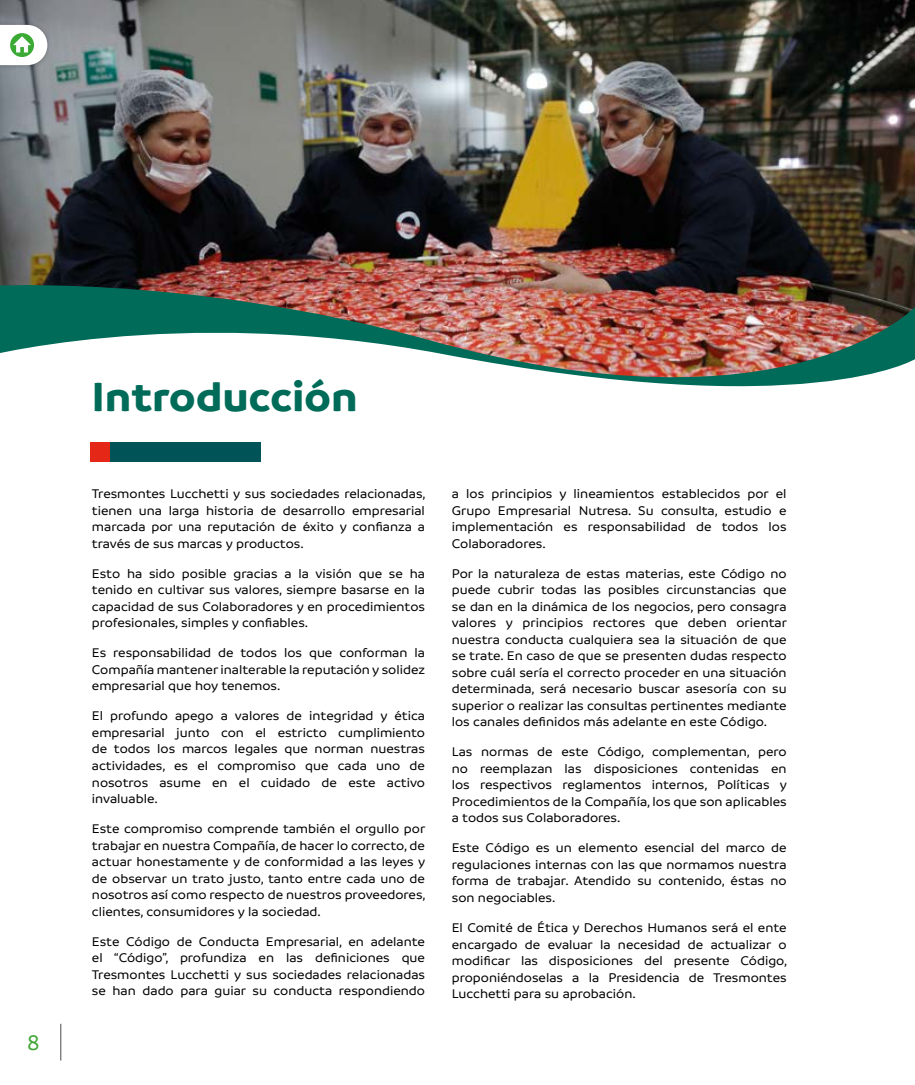
<style>
.page{position:relative;width:915px;height:1085px;background:#fff}
.page>*{position:absolute;margin:0;border:0;box-sizing:border-box;transform-origin:0 0}
.t1{font:700 43.5px "Branding SF";letter-spacing:.01em;color:#006b58;scale:1.05 1}
.t2{font:500 22.5px "Branding SF";color:#3fa535;scale:1.05 1}
.t3{font:500 13.5px/16.5px "Branding SF";color:#000;text-align:justify;scale:1.05 1}
</style>
<div class="page">
<img style="left:0;top:0;width:914px;height:272px">
<hr style="left:60px;top:1023px;width:1px;height:37px;background:#4b4a4a">
<img style="left:0;top:13px;width:49px;height:64px">
<svg style="left:0;top:25px;width:47px;height:40px"></svg>
<img style="left:0;top:272px;width:914px;height:31px">
<img style="left:0;top:303px;width:914px;height:84px">
<div style="left:91px;top:442px;width:170px;height:19px;background:#005356"></div>
<div style="left:91px;top:442px;width:19px;height:19px;background:#e52718"></div>
<h2 class="t2" style="left:27px;top:1030px;width:13px">8</h2>
<h1 class="t1" style="left:92px;top:372px;width:254px">Introducción</h1>
<p class="t3" style="left:92px;top:485px;width:319px">Tresmontes Lucchetti y sus sociedades relacionadas, tienen una larga historia de desarrollo empresarial marcada por una reputación de éxito y confianza a través de sus marcas y productos.</p>
<p class="t3" style="left:92px;top:565px;width:318px">Esto ha sido posible gracias a la visión que se ha tenido en cultivar sus valores, siempre basarse en la capacidad de sus Colaboradores y en procedimientos profesionales, simples y confiables.</p>
<p class="t3" style="left:92px;top:644px;width:318px">Es responsabilidad de todos los que conforman la Compañía mantener inalterable la reputación y solidez empresarial que hoy tenemos.</p>
<p class="t3" style="left:92px;top:707px;width:318px">El profundo apego a valores de integridad y ética empresarial junto con el estricto cumplimiento de todos los marcos legales que norman nuestras actividades, es el compromiso que cada uno de nosotros asume en el cuidado de este activo invaluable.</p>
<p class="t3" style="left:92px;top:820px;width:319px">Este compromiso comprende también el orgullo por trabajar en nuestra Compañía, de hacer lo correcto, de actuar honestamente y de conformidad a las leyes y de observar un trato justo, tanto entre cada uno de nosotros así como respecto de nuestros proveedores, clientes, consumidores y la sociedad.</p>
<p class="t3" style="left:92px;top:932px;width:318px">Este Código de Conducta Empresarial, en adelante el “Código”, profundiza en las definiciones que Tresmontes Lucchetti y sus sociedades relacionadas se han dado para guiar su conducta respondiendo</p>
<p class="t3" style="left:451px;top:485px;width:320px">a los principios y lineamientos establecidos por el Grupo Empresarial Nutresa. Su consulta, estudio e implementación es responsabilidad de todos los Colaboradores.</p>
<p class="t3" style="left:451px;top:565px;width:320px">Por la naturaleza de estas materias, este Código no puede cubrir todas las posibles circunstancias que se dan en la dinámica de los negocios, pero consagra valores y principios rectores que deben orientar nuestra conducta cualquiera sea la situación de que se trate. En caso de que se presenten dudas respecto sobre cuál sería el correcto proceder en una situación determinada, será necesario buscar asesoría con su superior o realizar las consultas pertinentes mediante los canales definidos más adelante en este Código.</p>
<p class="t3" style="left:451px;top:743px;width:320px">Las normas de este Código, complementan, pero no reemplazan las disposiciones contenidas en los respectivos reglamentos internos, Políticas y Procedimientos de la Compañía, los que son aplicables a todos sus Colaboradores.</p>
<p class="t3" style="left:451px;top:839px;width:320px">Este Código es un elemento esencial del marco de regulaciones internas con las que normamos nuestra forma de trabajar. Atendido su contenido, éstas no son negociables.</p>
<p class="t3" style="left:451px;top:919px;width:321px">El Comité de Ética y Derechos Humanos será el ente encargado de evaluar la necesidad de actualizar o modificar las disposiciones del presente Código, proponiéndoselas a la Presidencia de Tresmontes Lucchetti para su aprobación.</p>
</div>
